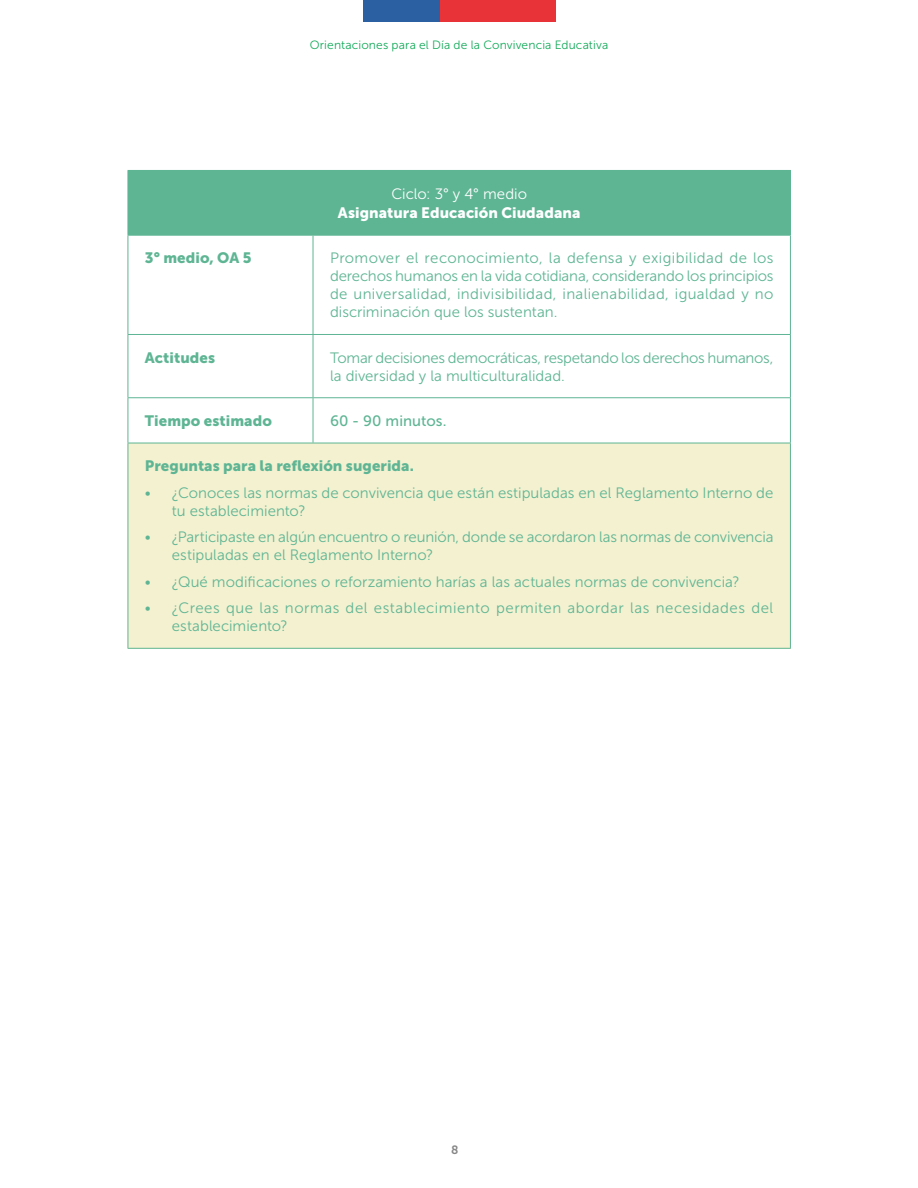
<style>
.page{position:relative;width:918px;height:1188px;background:#fff}
.page>*{position:absolute;margin:0;border:0;box-sizing:border-box;transform-origin:0 0}
.t1{font:15px/18px "Museo Sans 300";color:#5eb594}
.t2{font:15px/18px "Museo Sans 300";letter-spacing:.035em;color:#5eb594}
.t3{font:15px "Museo Sans 900";letter-spacing:.005em;color:#5eb594}
.t4{font:15px "Museo Sans 900";letter-spacing:.005em;color:#fff}
.t5{font:15px "Museo Sans 300";color:#fff}
.t6{font:15px "Museo Sans 500";letter-spacing:.005em;color:#5eb594}
.t7{font:12px "Museo Sans 300";letter-spacing:.015em;color:#14aa5a}
.t8{font:12px "Museo Sans 700";color:#878787}
</style>
<div class="page">
<div style="left:128px;top:170px;width:662px;height:65px;background:#5eb594"></div>
<div style="left:128px;top:443px;width:662px;height:205px;background:#f4f1d0"></div>
<hr style="left:313px;top:170px;width:478px;height:1px;background:#5eb594">
<hr style="left:790px;top:171px;width:1px;height:64px;background:#5eb594">
<hr style="left:128px;top:236px;width:1px;height:98px;background:#5eb594">
<hr style="left:128px;top:235px;width:185px;height:1px;background:#5eb594">
<hr style="left:313px;top:235px;width:478px;height:1px;background:#5eb594">
<hr style="left:313px;top:236px;width:1px;height:98px;background:#5eb594">
<hr style="left:790px;top:236px;width:1px;height:98px;background:#5eb594">
<hr style="left:128px;top:335px;width:1px;height:62px;background:#5eb594">
<hr style="left:128px;top:398px;width:1px;height:45px;background:#5eb594">
<hr style="left:128px;top:334px;width:185px;height:1px;background:#5eb594">
<hr style="left:313px;top:334px;width:478px;height:1px;background:#5eb594">
<hr style="left:313px;top:335px;width:1px;height:62px;background:#5eb594">
<hr style="left:790px;top:335px;width:1px;height:62px;background:#5eb594">
<hr style="left:313px;top:398px;width:1px;height:45px;background:#5eb594">
<hr style="left:790px;top:398px;width:1px;height:45px;background:#5eb594">
<hr style="left:128px;top:397px;width:185px;height:1px;background:#5eb594">
<hr style="left:313px;top:397px;width:478px;height:1px;background:#5eb594">
<hr style="left:128px;top:443px;width:1px;height:205px;background:#5eb594">
<hr style="left:128px;top:443px;width:185px;height:1px;background:#5eb594">
<hr style="left:313px;top:443px;width:478px;height:1px;background:#5eb594">
<hr style="left:790px;top:443px;width:1px;height:205px;background:#5eb594">
<hr style="left:128px;top:648px;width:185px;height:1px;background:#5eb594">
<hr style="left:313px;top:648px;width:478px;height:1px;background:#5eb594">
<div style="left:363px;top:0;width:80px;height:21px;background:#2b61a3"></div>
<div style="left:440px;top:0;width:115px;height:21px;background:#e83338"></div>
<p class="t7" style="left:310px;top:39px;width:300px">Orientaciones para el Día de la Convivencia Educativa</p>
<p class="t5" style="left:391px;top:185px;width:137px">Ciclo: 3° y 4° medio</p>
<p class="t4" style="left:338px;top:204px;width:244px">Asignatura Educación Ciudadana</p>
<p class="t3" style="left:145px;top:250px;width:108px">3° medio, OA 5</p>
<p class="t1" style="left:330px;top:249px;width:445px;text-align:justify">Promover el reconocimiento, la defensa y exigibilidad de los derechos humanos en la vida cotidiana, considerando los principios de universalidad, indivisibilidad, inalienabilidad, igualdad y no discriminación que los sustentan.</p>
<p class="t3" style="left:145px;top:349px;width:72px">Actitudes</p>
<p class="t1" style="left:330px;top:349px;width:445px">Tomar decisiones democráticas, respetando los derechos humanos, la diversidad y la multiculturalidad.</p>
<p class="t3" style="left:145px;top:412px;width:128px">Tiempo estimado</p>
<p class="t6" style="left:330px;top:413px;width:118px">60 - 90 minutos.</p>
<p class="t3" style="left:145px;top:458px;width:271px">Preguntas para la reflexión sugerida.</p>
<p class="t1" style="left:172px;top:484px;width:603px;text-indent:-27px">• ¿Conoces las normas de convivencia que están estipuladas en el Reglamento Interno de tu establecimiento?</p>
<p class="t1" style="left:172px;top:528px;width:603px;text-indent:-27px">• ¿Participaste en algún encuentro o reunión, donde se acordaron las normas de convivencia estipuladas en el Reglamento Interno?</p>
<p class="t1" style="left:145px;top:573px;width:596px">• ¿Qué modificaciones o reforzamiento harías a las actuales normas de convivencia?</p>
<p class="t2" style="left:172px;top:599px;width:603px;text-indent:-27px">• ¿Crees que las normas del establecimiento permiten abordar las necesidades del establecimiento?</p>
<p class="t8" style="left:451px;top:1143px;width:9px">8</p>
</div>
